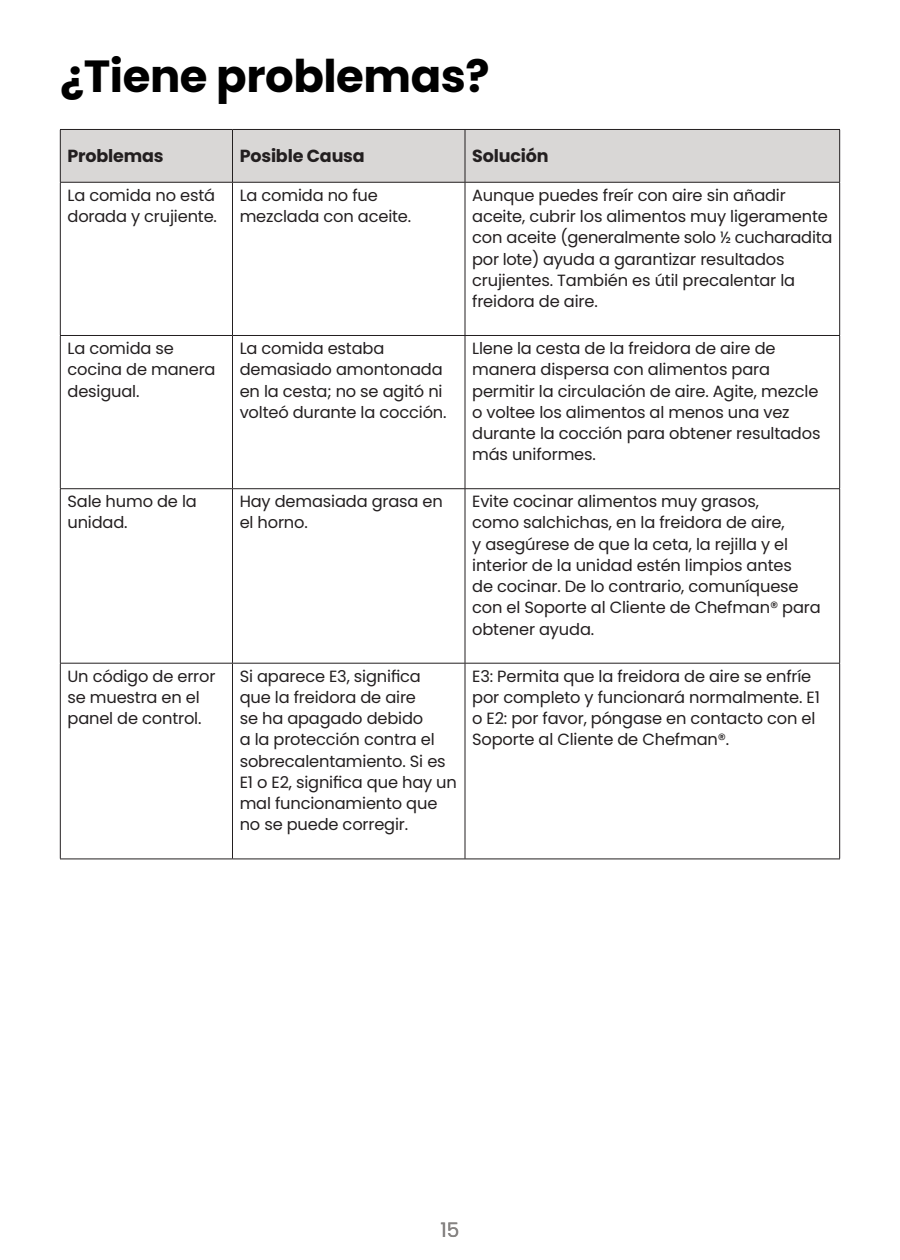
<style>
.page{position:relative;width:900px;height:1260px;background:#fff}
.page>*{position:absolute;margin:0;border:0;box-sizing:border-box;transform-origin:0 0}
.Heading{font:700 45px "Poppins";letter-spacing:-.01em;color:#000}
.t1{font:20px "Poppins";color:#868382}
.Chart_Body{font:700 17.5px "Poppins";letter-spacing:-.01em;color:#231f20}
.Chart_Body-2{font:16.25px/21.2px "Poppins";letter-spacing:-.01em;color:#231f20}
</style>
<div class="page">
<div style="left:61px;top:130px;width:778px;height:52px;background:#d9d7d6"></div>
<hr style="left:60px;top:183px;width:1px;height:152px;background:#231f20">
<hr style="left:232px;top:183px;width:1px;height:152px;background:#231f20">
<hr style="left:465px;top:183px;width:1px;height:152px;background:#231f20">
<hr style="left:839px;top:183px;width:1px;height:152px;background:#231f20">
<hr style="left:60px;top:335px;width:172px;height:1px;background:#231f20">
<hr style="left:60px;top:336px;width:1px;height:152px;background:#231f20">
<hr style="left:232px;top:335px;width:233px;height:1px;background:#231f20">
<hr style="left:232px;top:336px;width:1px;height:152px;background:#231f20">
<hr style="left:465px;top:335px;width:375px;height:1px;background:#231f20">
<hr style="left:465px;top:336px;width:1px;height:152px;background:#231f20">
<hr style="left:839px;top:336px;width:1px;height:152px;background:#231f20">
<hr style="left:60px;top:488px;width:172px;height:1px;background:#231f20">
<hr style="left:60px;top:489px;width:1px;height:174px;background:#231f20">
<hr style="left:232px;top:488px;width:233px;height:1px;background:#231f20">
<hr style="left:232px;top:489px;width:1px;height:174px;background:#231f20">
<hr style="left:465px;top:488px;width:375px;height:1px;background:#231f20">
<hr style="left:465px;top:489px;width:1px;height:174px;background:#231f20">
<hr style="left:839px;top:489px;width:1px;height:174px;background:#231f20">
<hr style="left:60px;top:663px;width:172px;height:1px;background:#231f20">
<hr style="left:60px;top:664px;width:1px;height:195px;background:#231f20">
<hr style="left:232px;top:663px;width:233px;height:1px;background:#231f20">
<hr style="left:232px;top:664px;width:1px;height:195px;background:#231f20">
<hr style="left:465px;top:663px;width:375px;height:1px;background:#231f20">
<hr style="left:465px;top:664px;width:1px;height:195px;background:#231f20">
<hr style="left:839px;top:664px;width:1px;height:195px;background:#231f20">
<hr style="left:60px;top:858px;width:172px;height:1px;background:#231f20">
<hr style="left:232px;top:858px;width:233px;height:1px;background:#231f20">
<hr style="left:465px;top:858px;width:375px;height:1px;background:#231f20">
<hr style="left:60px;top:129px;width:172px;height:1px;background:#231f20">
<hr style="left:60px;top:130px;width:1px;height:52px;background:#231f20">
<hr style="left:232px;top:129px;width:233px;height:1px;background:#231f20">
<hr style="left:232px;top:130px;width:1px;height:52px;background:#231f20">
<hr style="left:465px;top:129px;width:375px;height:1px;background:#231f20">
<hr style="left:465px;top:130px;width:1px;height:52px;background:#231f20">
<hr style="left:839px;top:130px;width:1px;height:52px;background:#231f20">
<hr style="left:60px;top:182px;width:172px;height:1px;background:#231f20">
<hr style="left:232px;top:182px;width:233px;height:1px;background:#231f20">
<hr style="left:465px;top:182px;width:375px;height:1px;background:#231f20">
<p class="Heading" style="left:60px;top:50px;width:431px">¿Tiene problemas?</p>
<p class="Chart_Body" style="left:68px;top:146px;width:98px">Problemas</p>
<p class="Chart_Body" style="left:240px;top:146px;width:127px">Posible Causa</p>
<p class="Chart_Body" style="left:472px;top:146px;width:78px">Solución</p>
<p class="Chart_Body-2" style="left:68px;top:185px;width:151px">La comida no está dorada y crujiente.</p>
<p class="Chart_Body-2" style="left:240px;top:185px;width:173px">La comida no fue mezclada con aceite.</p>
<p class="Chart_Body-2" style="left:472px;top:185px;width:362px">Aunque puedes freír con aire sin añadir aceite, cubrir los alimentos muy ligeramente con aceite (generalmente solo ½ cucharadita por lote) ayuda a garantizar resultados crujientes. También es útil precalentar la freidora de aire.</p>
<p class="Chart_Body-2" style="left:68px;top:338px;width:150px">La comida se cocina de manera desigual.</p>
<p class="Chart_Body-2" style="left:240px;top:338px;width:208px">La comida estaba demasiado amontonada en la cesta; no se agitó ni volteó durante la cocción.</p>
<p class="Chart_Body-2" style="left:472px;top:338px;width:350px">Llene la cesta de la freidora de aire de manera dispersa con alimentos para permitir la circulación de aire. Agite, mezcle o voltee los alimentos al menos una vez durante la cocción para obtener resultados más uniformes.</p>
<p class="Chart_Body-2" style="left:68px;top:491px;width:131px">Sale humo de la unidad.</p>
<p class="Chart_Body-2" style="left:240px;top:491px;width:205px">Hay demasiada grasa en el horno.</p>
<p class="Chart_Body-2" style="left:472px;top:491px;width:350px">Evite cocinar alimentos muy grasos,<br>como salchichas, en la freidora de aire,<br>y asegúrese de que la ceta, la rejilla y el interior de la unidad estén limpios antes<br>de cocinar. De lo contrario, comuníquese con el Soporte al Cliente de Chefman® para obtener ayuda.</p>
<p class="Chart_Body-2" style="left:68px;top:665px;width:149px">Un código de error se muestra en el panel de control.</p>
<p class="Chart_Body-2" style="left:240px;top:665px;width:219px">Si aparece E3, significa<br>que la freidora de aire<br>se ha apagado debido<br>a la protección contra el sobrecalentamiento. Si es<br>E1 o E2, significa que hay un mal funcionamiento que no se puede corregir.</p>
<p class="Chart_Body-2" style="left:472px;top:665px;width:349px">E3: Permita que la freidora de aire se enfríe por completo y funcionará normalmente. E1 o E2: por favor, póngase en contacto con el Soporte al Cliente de Chefman®.</p>
<p class="t1" style="left:441px;top:1218px;width:20px">15</p>
</div>
